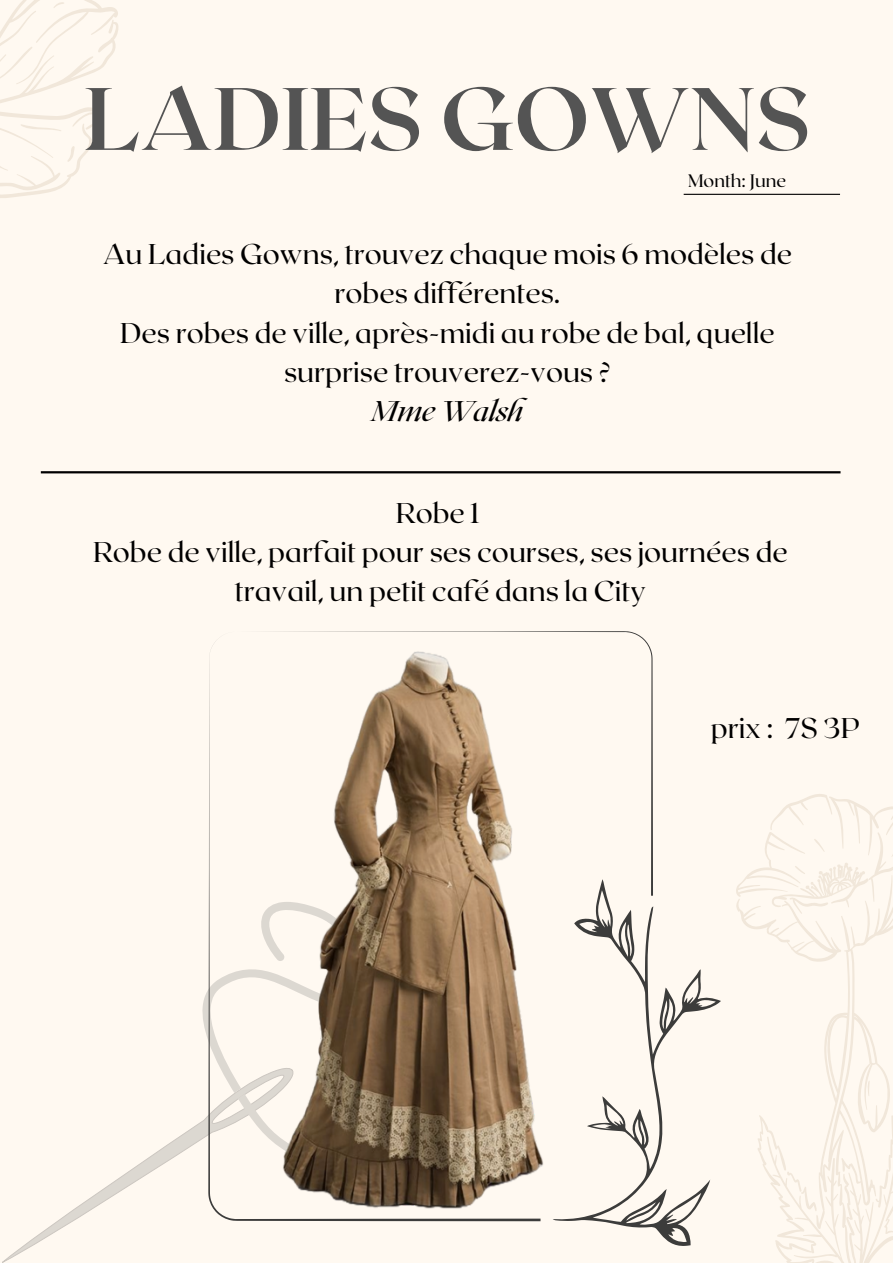
<style>
.page{position:relative;width:893px;height:1264px;background:#fff}
.page>*{position:absolute;margin:0;border:0;box-sizing:border-box;transform-origin:0 0}
.t1{font:700 88.2px "Roxborough CF";color:#545454}
.t2{font:28.5px/39.3px "Roxborough CF";color:#000;text-align:center}
.t3{font:italic 28.5px "Roxborough CF";color:#000}
.t4{font:18px "Roxborough CF";color:#000}
</style>
<div class="page">
<div style="left:0;top:0;width:892px;height:1262px;background:#fff9f1"></div>
<svg style="left:736px;top:794px;width:156px;height:468px"></svg>
<hr style="left:683px;top:194px;width:157px;height:1px;background:#000">
<svg style="left:0;top:0;width:118px;height:198px"></svg>
<svg style="left:2px;top:1121px;width:200px;height:141px"></svg>
<svg style="left:202px;top:990px;width:6px;height:149px"></svg>
<hr style="left:41px;top:471px;width:799px;height:2px;background:#000">
<svg style="left:588px;top:895px;width:133px;height:351px"></svg>
<svg style="left:540px;top:631px;width:113px;height:264px"></svg>
<svg style="left:208px;top:631px;width:332px;height:590px"></svg>
<img style="left:236px;top:647px;width:352px;height:575px">
<p class="t1" style="left:84px;top:62px;width:728px">LADIES GOWNS</p>
<p class="t4" style="left:688px;top:169px;width:100px">Month: June</p>
<p class="t2" style="left:103px;top:233px;width:691px">Au Ladies Gowns, trouvez chaque mois 6 modèles de robes différentes.</p>
<p class="t2" style="left:120px;top:311px;width:655px">Des robes de ville, après-midi au robe de bal, quelle surprise trouverez-vous ?</p>
<p class="t3" style="left:372px;top:393px;width:153px">Mme Walsh</p>
<p class="t2" style="left:396px;top:491px;width:85px">Robe 1</p>
<p class="t2" style="left:93px;top:531px;width:696px">Robe de ville, parfait pour ses courses, ses journées de travail, un petit café dans la City</p>
<p class="t2" style="left:710px;top:707px;width:150px">prix : 7S 3P</p>
</div>
